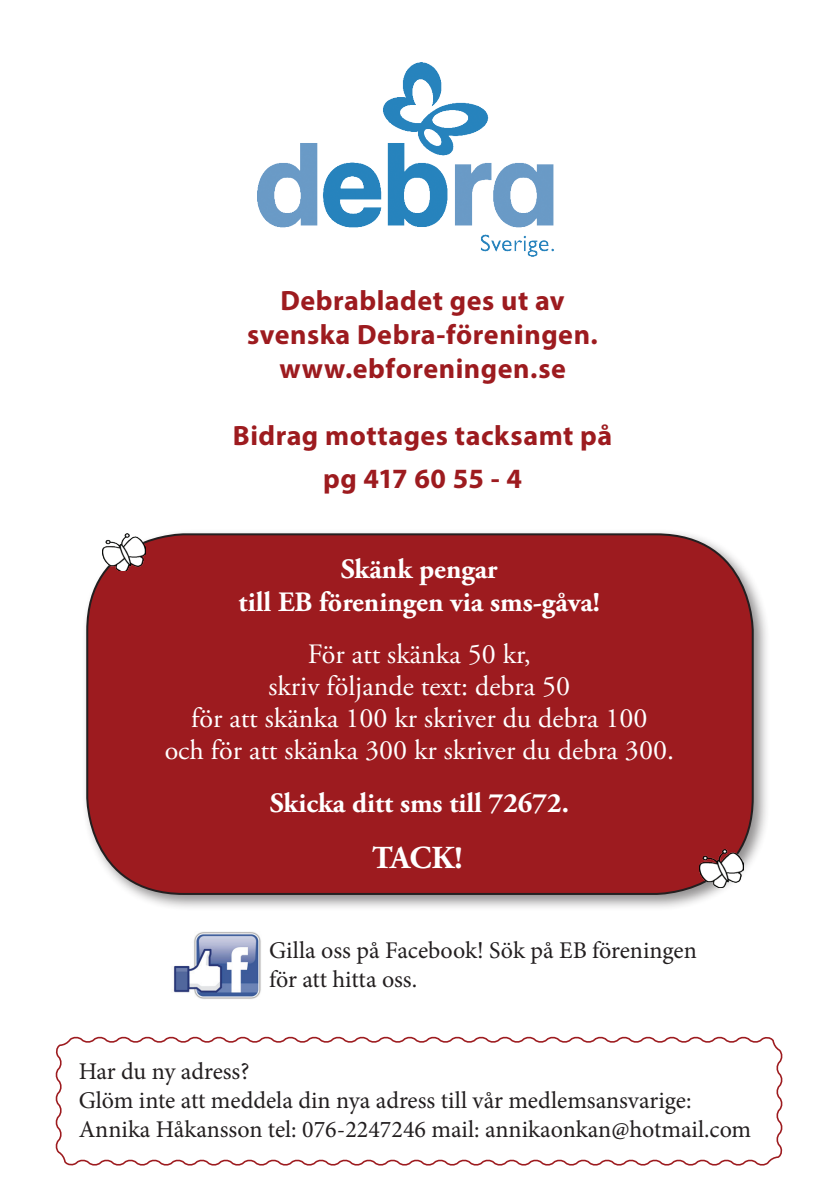
<style>
.page{position:relative;width:840px;height:1191px;background:#fff}
.page>*{position:absolute;margin:0;border:0;box-sizing:border-box;transform-origin:0 0}
.t1{font:700 32px "Adobe Garamond Pro";color:#fff}
.t2{font:28px/32.2px "Adobe Garamond Pro";color:#fff;text-align:center}
.t3{font:700 28px/33.6px "Myriad Pro";letter-spacing:.02em;color:#9d1b1f;text-align:center}
.t4{font:700 28px/32.2px "Adobe Garamond Pro";color:#fff;text-align:center}
.t5{font:24px/28.8px "Minion Pro";color:#231f20}
</style>
<div class="page">
<div style="left:81px;top:528px;width:688px;height:383px;background:#231f20;opacity:.5"></div>
<div style="left:87px;top:534px;width:665px;height:360px;background:#9d1b1f;border-radius:96px"></div>
<img style="left:102px;top:533px;width:43px;height:38px">
<img style="left:699px;top:850px;width:43px;height:37px">
<img style="left:257px;top:62px;width:297px;height:195px">
<svg style="left:55px;top:1036px;width:728px;height:130px"></svg>
<img style="left:173px;top:932px;width:88px;height:67px">
<p class="t3" style="left:247px;top:283px;width:352px">Debrabladet ges ut av svenska Debra-föreningen. www.ebforeningen.se</p>
<p class="t3" style="left:233px;top:413px;width:380px;line-height:43.2px">Bidrag mottages tacksamt på pg 417 60 55 - 4</p>
<p class="t4" style="left:238px;top:554px;width:362px">Skänk pengar<br>till EB föreningen via sms-gåva!</p>
<p class="t2" style="left:165px;top:639px;width:510px">För att skänka 50 kr,<br>skriv följande text: debra 50<br>för att skänka 100 kr skriver du debra 100<br>och för att skänka 300 kr skriver du debra 300.</p>
<p class="t4" style="left:269px;top:787px;width:300px">Skicka ditt sms till 72672.</p>
<h1 class="t1" style="left:372px;top:839px;width:92px">TACK!</h1>
<p class="t5" style="left:269px;top:936px;width:429px">Gilla oss på Facebook! Sök på EB föreningen för att hitta oss.</p>
<p class="t5" style="left:79px;top:1057px;width:673px">Har du ny adress?<br>Glöm inte att meddela din nya adress till vår medlemsansvarige:<br>Annika Håkansson tel: 076-2247246 mail: annikaonkan@hotmail.com</p>
</div>
